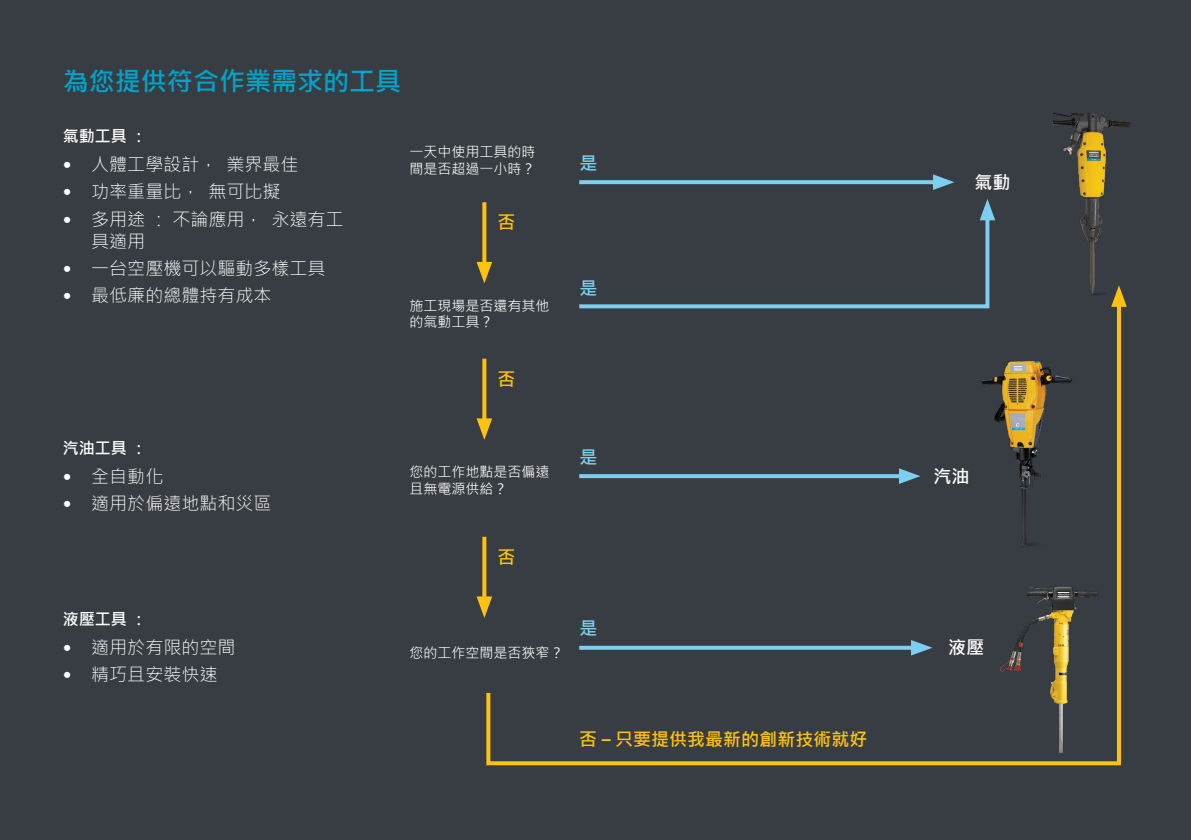
<style>
.page{position:relative;width:1191px;height:840px;background:#fff}
.page>*{position:absolute;margin:0;border:0;box-sizing:border-box;transform-origin:0 0}
.t1{font:700 26px "Microsoft Jheng Hei";color:#00a3c9}
.t2{font:300 18px/22.4px "Microsoft Jheng Hei";color:#fff}
.t3{font:700 18px "Microsoft Jheng Hei";color:#ffc20e}
.t4{font:700 18px "Microsoft Jheng Hei";color:#fff}
.t5{font:700 18px "Microsoft Jheng Hei";color:#7dcef1}
.t6{font:700 16px "Microsoft Jheng Hei";color:#fff}
.t7{font:14px/16.8px "Microsoft Jheng Hei";color:#fff}
.s1{font-family:"Neue Frutiger World";font-weight:400}
.s2{font-family:"Neue Frutiger World"}
</style>
<div class="page">
<div style="left:0;top:0;width:1191px;height:839px;background:#373d42"></div>
<img style="left:1052px;top:112px;width:78px;height:195px">
<svg style="left:482px;top:202px;width:4px;height:60px"></svg>
<svg style="left:476px;top:262px;width:16px;height:21px"></svg>
<svg style="left:482px;top:358px;width:2px;height:60px"></svg>
<svg style="left:476px;top:418px;width:8px;height:21px"></svg>
<svg style="left:482px;top:536px;width:2px;height:60px"></svg>
<svg style="left:476px;top:596px;width:8px;height:21px"></svg>
<svg style="left:579px;top:180px;width:354px;height:4px"></svg>
<svg style="left:933px;top:174px;width:21px;height:16px"></svg>
<svg style="left:484px;top:295px;width:637px;height:471px"></svg>
<svg style="left:1111px;top:285px;width:15px;height:22px"></svg>
<svg style="left:575px;top:220px;width:416px;height:90px"></svg>
<svg style="left:979px;top:199px;width:16px;height:21px"></svg>
<svg style="left:579px;top:645px;width:332px;height:4px"></svg>
<svg style="left:911px;top:639px;width:21px;height:16px"></svg>
<h1 class="t1" style="left:63px;top:65px;width:339px">為您提供符合作業需求的工具</h1>
<p class="t6" style="left:63px;top:126px;width:85px">氣動工具：</p>
<p class="t2" style="left:63px;top:153px;width:237px"><span class="s1">•</span> 人體工學設計，業界最佳</p>
<p class="t2" style="left:63px;top:180px;width:219px"><span class="s1">•</span> 功率重量比，無可比擬</p>
<p class="t2" style="left:91px;top:208px;width:254px;text-indent:-28px"><span class="s1">•</span> 多用途：不論應用，永遠有工具適用</p>
<p class="t2" style="left:63px;top:256px;width:264px"><span class="s1">•</span> 一台空壓機可以驅動多樣工具</p>
<p class="t2" style="left:63px;top:284px;width:210px"><span class="s1">•</span> 最低廉的總體持有成本</p>
<p class="t7" style="left:409px;top:143px;width:128px">一天中使用工具的時間是否超過一小時？</p>
<p class="t3" style="left:497px;top:211px;width:20px">否</p>
<p class="t7" style="left:409px;top:297px;width:142px">施工現場是否還有其他的氣動工具？</p>
<p class="t3" style="left:497px;top:368px;width:20px">否</p>
<p class="t5" style="left:579px;top:152px;width:19px">是</p>
<p class="t5" style="left:579px;top:277px;width:19px">是</p>
<p class="t6" style="left:63px;top:438px;width:85px">汽油工具：</p>
<p class="t2" style="left:63px;top:465px;width:102px"><span class="s1">•</span> 全自動化</p>
<p class="t2" style="left:63px;top:492px;width:210px"><span class="s1">•</span> 適用於偏遠地點和災區</p>
<p class="t6" style="left:63px;top:608px;width:85px">液壓工具：</p>
<p class="t2" style="left:63px;top:635px;width:174px"><span class="s1">•</span> 適用於有限的空間</p>
<p class="t2" style="left:63px;top:662px;width:156px"><span class="s1">•</span> 精巧且安裝快速</p>
<p class="t7" style="left:409px;top:463px;width:142px">您的工作地點是否偏遠且無電源供給？</p>
<p class="t3" style="left:497px;top:545px;width:20px">否</p>
<p class="t5" style="left:579px;top:445px;width:19px">是</p>
<p class="t7" style="left:409px;top:644px;width:156px">您的工作空間是否狹窄？</p>
<p class="t5" style="left:579px;top:617px;width:19px">是</p>
<p class="t3" style="left:579px;top:727px;width:289px">否 <span class="s2">–</span> 只要提供我最新的創新技術就好</p>
<p class="t4" style="left:974px;top:171px;width:37px">氣動</p>
<p class="t4" style="left:933px;top:464px;width:37px">汽油</p>
<p class="t4" style="left:948px;top:636px;width:37px">液壓</p>
</div>
